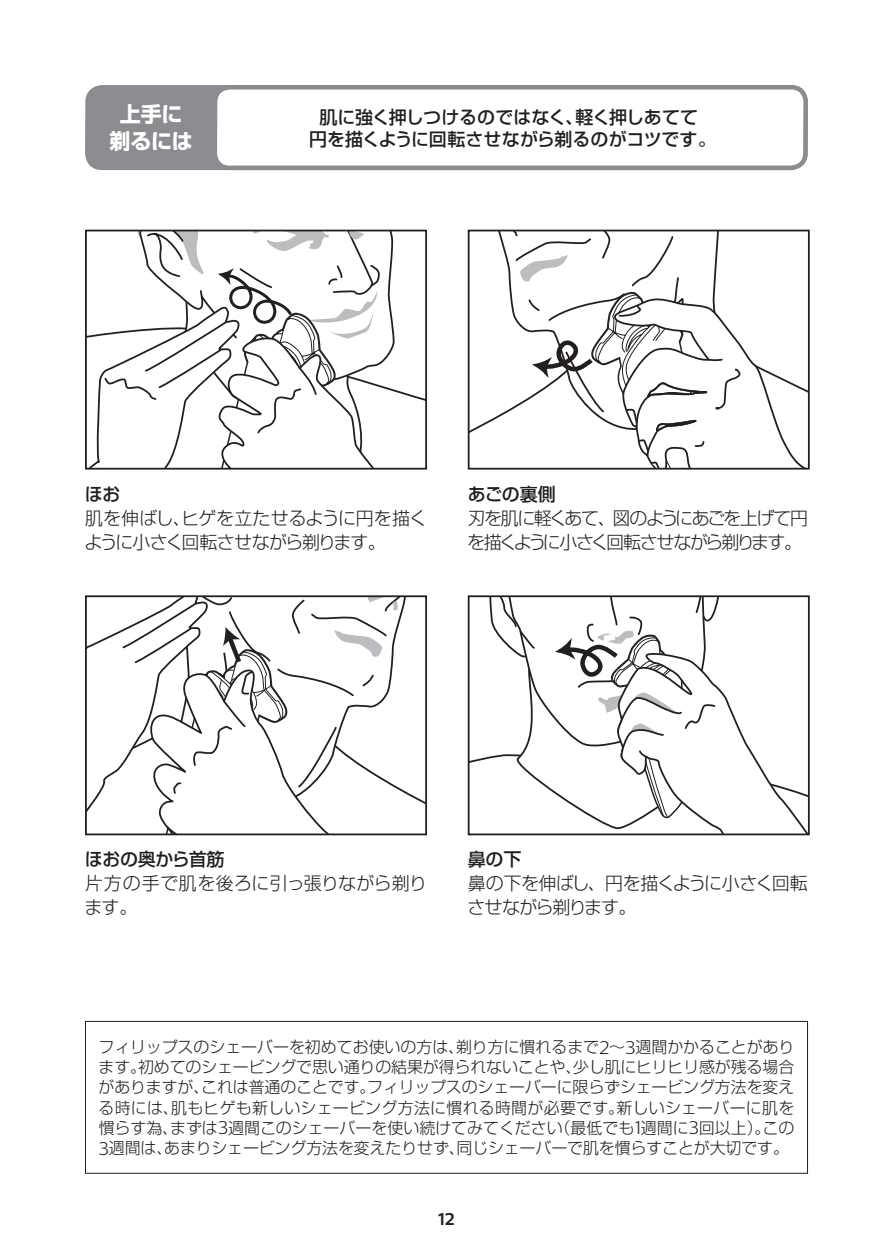
<style>
.page{position:relative;width:893px;height:1259px;background:#fff}
.page>*{position:absolute;margin:0;border:0;box-sizing:border-box;transform-origin:0 0}
.t1{font:700 21px/27px "Shin Go Pro";letter-spacing:-.015em;color:#fff;text-align:center}
.t2{font:300 18px/24px "Shin Go Pro";letter-spacing:-.04em;color:#231f20}
.t3{font:500 18px/22.5px "Shin Go Pro";letter-spacing:-.015em;color:#231f20;text-align:center}
.t4{font:300 18px/24px "Shin Go Pro";letter-spacing:-.085em;color:#231f20}
.t5{font:300 18px/24px "Shin Go Pro";letter-spacing:.015em;color:#231f20}
.t6{font:700 17.1px "Centrale Sans";color:#231f20}
.t7{font:300 15.9px/20.1px "Shin Go Pro";letter-spacing:-.005em;color:#231f20;text-align:justify}
.s1{font-family:"Centrale Sans";font-size:18.3px}
</style>
<div class="page">
<div style="left:85px;top:85px;width:723px;height:85px;background:#8a8c8f;border-radius:17px"></div>
<svg style="left:88px;top:233px;width:336px;height:234px"></svg>
<div style="left:85px;top:230px;width:342px;height:240px;border:2px solid #231f20"></div>
<svg style="left:471px;top:598px;width:336px;height:234px"></svg>
<div style="left:468px;top:595px;width:342px;height:240px;border:2px solid #231f20"></div>
<svg style="left:88px;top:598px;width:336px;height:234px"></svg>
<div style="left:85px;top:595px;width:342px;height:240px;border:2px solid #231f20"></div>
<svg style="left:486px;top:233px;width:321px;height:234px"></svg>
<div style="left:468px;top:230px;width:342px;height:240px;border:2px solid #231f20"></div>
<div style="left:215px;top:87px;width:591px;height:81px;background:#fff;border-radius:15px"></div>
<div style="left:213px;top:85px;width:595px;height:85px;border:4px solid #8a8c8f;border-radius:15px"></div>
<div style="left:85px;top:1021px;width:723px;height:153px;border:1px solid #231f20"></div>
<h1 class="t1" style="left:110px;top:98px;width:85px">上手に剃るには</h1>
<p class="t3" style="left:309px;top:104px;width:408px">肌に強く押しつけるのではなく、軽く押しあてて<br>円を描くように回転させながら剃るのがコツです。</p>
<p class="t3" style="left:85px;top:480px;width:37px">ほお</p>
<p class="t2" style="left:84px;top:504px;width:344px">肌を伸ばし、ヒゲを立たせるように円を描くように小さく回転させながら剃ります。</p>
<p class="t3" style="left:468px;top:480px;width:89px">あごの裏側</p>
<p class="t4" style="left:467px;top:504px;width:342px">刃を肌に軽くあて、図のようにあごを上げて円を描くように小さく回転させながら剃ります。</p>
<p class="t3" style="left:85px;top:846px;width:141px">ほおの奥から首筋</p>
<p class="t5" style="left:84px;top:869px;width:344px">片方の手で肌を後ろに引っ張りながら剃ります。</p>
<p class="t3" style="left:468px;top:846px;width:55px">鼻の下</p>
<p class="t2" style="left:467px;top:869px;width:342px">鼻の下を伸ばし、円を描くように小さく回転させながら剃ります。</p>
<p class="t7" style="left:99px;top:1035px;width:697px">フィリップスのシェーバーを初めてお使いの方は、剃り方に慣れるまで<span class="s1">2</span>～<span class="s1">3</span>週間かかることがあります。初めてのシェービングで思い通りの結果が得られないことや、少し肌にヒリヒリ感が残る場合がありますが、これは普通のことです。フィリップスのシェーバーに限らずシェービング方法を変える時には、肌もヒゲも新しいシェービング方法に慣れる時間が必要です。新しいシェーバーに肌を慣らす為、まずは<span class="s1">3</span>週間このシェーバーを使い続けてみてください（最低でも<span class="s1">1</span>週間に<span class="s1">3</span>回以上）。この<span class="s1">3</span>週間は、あまりシェービング方法を変えたりせず、同じシェーバーで肌を慣らすことが大切です。</p>
<p class="t6" style="left:438px;top:1208px;width:18px">12</p>
</div>
